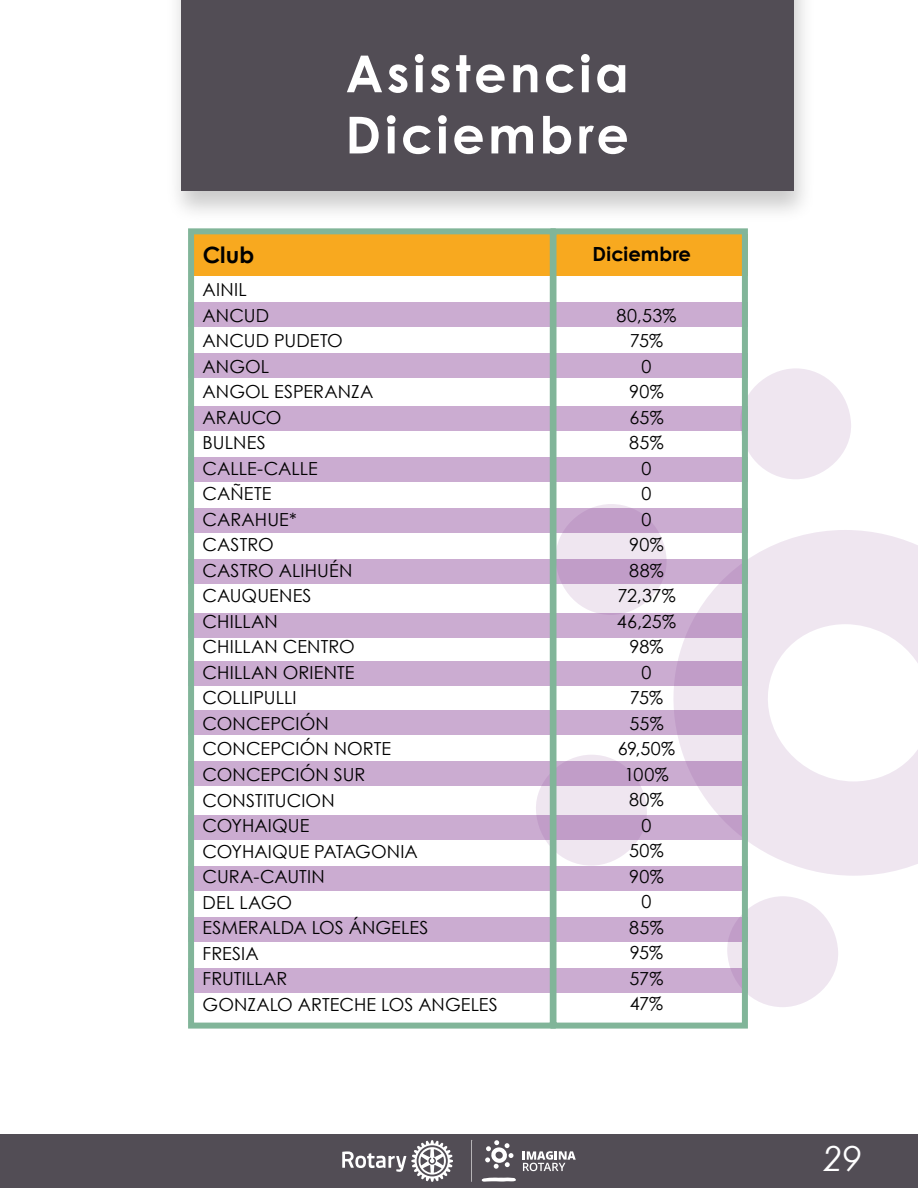
<style>
.page{position:relative;width:918px;height:1188px;background:#fff}
.page>*{position:absolute;margin:0;border:0;box-sizing:border-box;transform-origin:0 0}
.t1{font:700 51px/61.2px "Century Gothic";letter-spacing:.07em;color:#fff}
.t2{font:italic 34.5px "Century Gothic";color:#fff}
.t3{font:700 22.5px "Century Gothic";color:#000}
.t4{font:700 19.5px "Century Gothic";letter-spacing:.005em;color:#000}
.t5{font:18px/25.5px "Century Gothic";letter-spacing:.005em;color:#000;text-align:center}
</style>
<div class="page">
<svg style="left:668px;top:530px;width:250px;height:346px;fill:#efe6f0"></svg>
<svg style="left:535px;top:755px;width:113px;height:111px"></svg>
<svg style="left:557px;top:504px;width:111px;height:109px"></svg>
<svg style="left:739px;top:368px;width:112px;height:111px"></svg>
<svg style="left:726px;top:896px;width:112px;height:111px"></svg>
<div style="left:0;top:1134px;width:918px;height:54px;background:#524d55"></div>
<svg style="left:342px;top:1140px;width:111px;height:42px"></svg>
<svg style="left:471px;top:1140px;width:105px;height:42px"></svg>
<div style="left:192px;top:234px;width:556px;height:42px;background:#f8a91f"></div>
<div style="left:188px;top:302px;width:560px;height:25px;background:#cbacd1"></div>
<div style="left:188px;top:711px;width:560px;height:24px;background:linear-gradient(to right,#cdafd3,#c6a5cd)"></div>
<div style="left:188px;top:509px;width:560px;height:24px;background:linear-gradient(to right,#ccadd2,#c7a6ce)"></div>
<div style="left:188px;top:917px;width:560px;height:24px;background:#cbacd1"></div>
<div style="left:188px;top:407px;width:560px;height:24px;background:#cbacd1"></div>
<div style="left:188px;top:815px;width:560px;height:24px;background:linear-gradient(to right,#ccaed2,#c6a4cc)"></div>
<div style="left:188px;top:613px;width:560px;height:24px;background:linear-gradient(to right,#cdafd3,#c7a7ce)"></div>
<div style="left:188px;top:353px;width:560px;height:25px;background:#cbacd1"></div>
<div style="left:188px;top:762px;width:560px;height:24px;background:linear-gradient(to right,#cdafd3,#c4a2cb)"></div>
<div style="left:188px;top:560px;width:560px;height:24px;background:linear-gradient(to right,#cdaed2,#c5a3cc)"></div>
<div style="left:188px;top:968px;width:560px;height:24px;background:#cbacd1"></div>
<div style="left:188px;top:458px;width:560px;height:24px;background:#cbacd1"></div>
<div style="left:188px;top:866px;width:560px;height:24px;background:#cbacd1"></div>
<div style="left:188px;top:662px;width:560px;height:24px;background:linear-gradient(to right,#cdafd3,#c6a5cd)"></div>
<div style="left:188px;top:228px;width:368px;height:801px;border:6px solid #81b599"></div>
<div style="left:550px;top:228px;width:198px;height:801px;border:6px solid #81b599"></div>
<div style="left:166px;top:0;width:649px;height:224px;background:#000;opacity:.21"></div>
<div style="left:181px;top:0;width:612px;height:191px;background:#524d55"></div>
<h1 class="t1" style="left:345px;top:41px;width:285px">Asistencia<br>Diciembre</h1>
<p class="t3" style="left:203px;top:238px;width:53px">Club</p>
<p class="t4" style="left:593px;top:239px;width:100px">Diciembre</p>
<p class="t5" style="left:203px;top:277px;width:297px;text-align:left">AINIL<br>ANCUD<br>ANCUD PUDETO<br>ANGOL<br>ANGOL ESPERANZA<br>ARAUCO<br>BULNES<br>CALLE-CALLE<br>CAÑETE<br>CARAHUE*<br>CASTRO<br>CASTRO ALIHUÉN<br>CAUQUENES<br>CHILLAN<br>CHILLAN CENTRO<br>CHILLAN ORIENTE<br>COLLIPULLI<br>CONCEPCIÓN<br>CONCEPCIÓN NORTE<br>CONCEPCIÓN SUR<br>CONSTITUCION<br>COYHAIQUE<br>COYHAIQUE PATAGONIA<br>CURA-CAUTIN<br>DEL LAGO<br>ESMERALDA LOS ÁNGELES<br>FRESIA<br>FRUTILLAR<br>GONZALO ARTECHE LOS ANGELES</p>
<p class="t5" style="left:617px;top:302px;width:61px">80,53%<br>75%<br>0<br>90%<br>65%<br>85%<br>0<br>0<br>0<br>90%<br>88%<br>72,37%<br>46,25%<br>98%<br>0<br>75%<br>55%<br>69,50%<br>100%<br>80%<br>0<br>50%<br>90%<br>0<br>85%<br>95%<br>57%<br>47%</p>
<h2 class="t2" style="left:824px;top:1134px;width:39px">29</h2>
</div>
